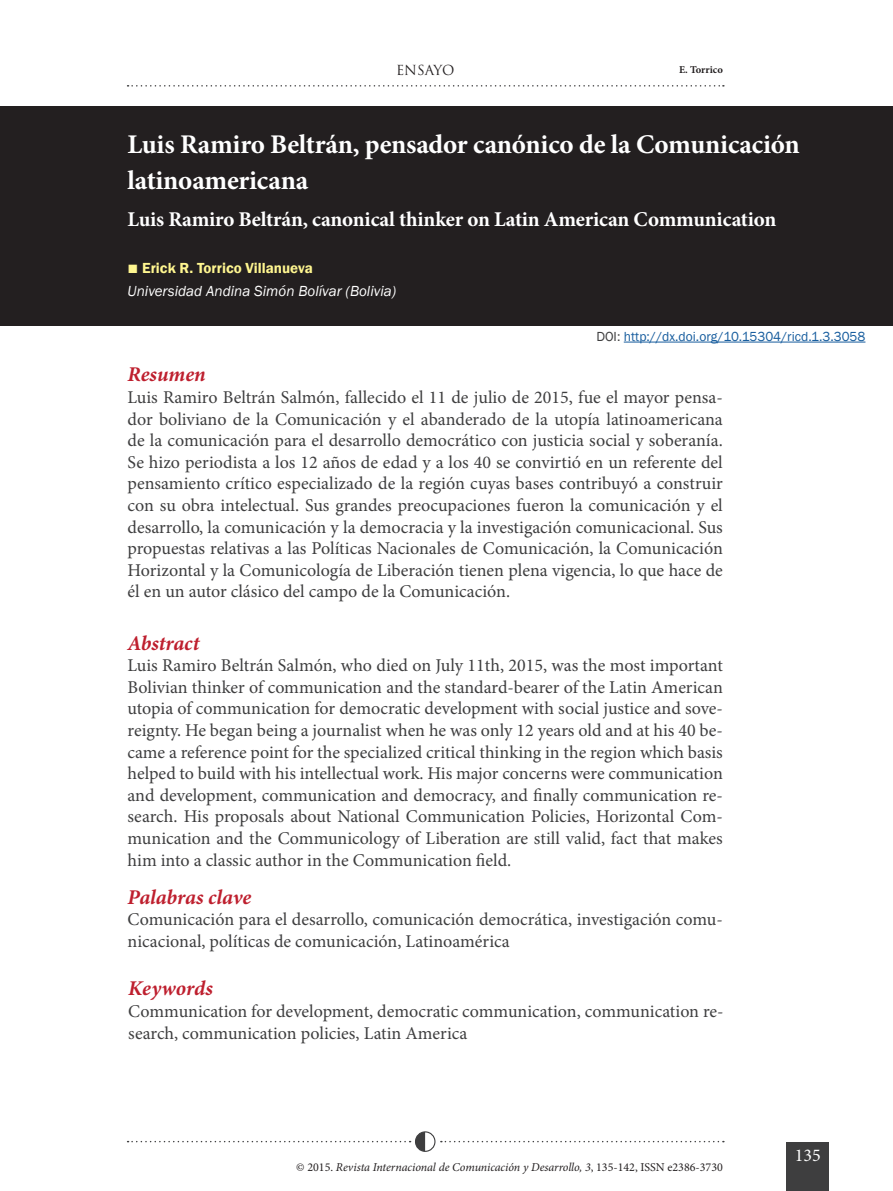
<style>
.page{position:relative;width:893px;height:1191px;background:#fff}
.page>*{position:absolute;margin:0;border:0;box-sizing:border-box;transform-origin:0 0}
.t1{font:700 27px/36px "Minion Pro";letter-spacing:-.01em;color:#fff}
.t2{font:700 21px "Minion Pro";letter-spacing:-.01em;color:#fff}
.t3{font:italic 700 21px "Minion Pro";color:#be1f2e}
.t4{font:18px/21.6px "Minion Pro";color:#3e3e3f;text-align:justify}
.t5{font:18px "Minion Pro";color:#fff}
.t6{font:italic 15px "Franklin Gothic";color:#fff}
.t7{font:600 15px "Franklin Gothic";color:#fff690}
.t8{font:13.5px "Franklin Gothic";color:#175d9e}
.t9{font:13.5px "Trajan Pro";color:#231f20}
.t10{font:italic 12px "Minion Pro";letter-spacing:-.005em;color:#231f20}
.t11{font:700 10.5px "Minion Pro";color:#231f20}
.s1{font-family:"Century Gothic";font-weight:700;font-style:italic;font-size:18px}
.s2{color:#3e3e3f}
.s3{font-style:normal}
</style>
<div class="page">
<div style="left:787px;top:1142px;width:42px;height:49px;background:#3e3e3f"></div>
<div style="left:415px;top:1131px;width:20px;height:20px;border:1px solid #3e3e3f;border-radius:50%"></div>
<svg style="left:128px;top:1131px;width:297px;height:20px"></svg>
<svg style="left:128px;top:85px;width:596px;height:2px"></svg>
<svg style="left:441px;top:1140px;width:283px;height:2px"></svg>
<div style="left:0;top:106px;width:893px;height:219px;background:#231f20"></div>
<hr style="left:624px;top:342px;width:241px;height:1px;background:#175d9e">
<p class="t9" style="left:396px;top:61px;width:60px">ENSAYO</p>
<p class="t11" style="left:679px;top:62px;width:45px">E. Torrico</p>
<h1 class="t1" style="left:128px;top:126px;width:674px">Luis Ramiro Beltrán, pensador canónico de la Comunicación latinoamericana</h1>
<p class="t2" style="left:128px;top:205px;width:650px">Luis Ramiro Beltrán, canonical thinker on Latin American Communication</p>
<p class="t7" style="left:128px;top:259px;width:187px"><span class="s1">■</span> Erick R. Torrico Villanueva</p>
<p class="t6" style="left:128px;top:282px;width:270px">Universidad Andina Simón Bolívar (Bolivia)</p>
<p class="t8" style="left:596px;top:328px;width:271px"><span class="s2">DOI:</span> http://dx.doi.org/10.15304/ricd.1.3.3058</p>
<p class="t3" style="left:128px;top:360px;width:80px">Resumen</p>
<p class="t4" style="left:128px;top:386px;width:597px">Luis Ramiro Beltrán Salmón, fallecido el 11 de julio de 2015, fue el mayor pensa&shy;dor boliviano de la Comunicación y el abanderado de la utopía latinoamericana de la comunicación para el desarrollo democrático con justicia social y soberanía.<br>Se hizo periodista a los 12 años de edad y a los 40 se convirtió en un referente del pensamiento crítico especializado de la región cuyas bases contribuyó a construir con su obra intelectual. Sus grandes preocupaciones fueron la comunicación y el desarrollo, la comunicación y la democracia y la investigación comunicacional. Sus propuestas relativas a las Políticas Nacionales de Comunicación, la Comunicación Horizontal y la Comunicología de Liberación tienen plena vigencia, lo que hace de él en un autor clásico del campo de la Comunicación.</p>
<p class="t3" style="left:128px;top:628px;width:74px">Abstract</p>
<p class="t4" style="left:128px;top:654px;width:597px">Luis Ramiro Beltrán Salmón, who died on July 11th, 2015, was the most important Bolivian thinker of communication and the standard-bearer of the Latin American utopia of communication for democratic development with social justice and sove&shy;reignty. He began being a journalist when he was only 12 years old and at his 40 be&shy;came a reference point for the specialized critical thinking in the region which basis helped to build with his intellectual work. His major concerns were communication and development, communication and democracy, and finally communication re&shy;search. His proposals about National Communication Policies, Horizontal Com&shy;munication and the Communicology of Liberation are still valid, fact that makes him into a classic author in the Communication field.</p>
<p class="t3" style="left:128px;top:882px;width:125px">Palabras clave</p>
<p class="t4" style="left:128px;top:909px;width:597px">Comunicación para el desarrollo, comunicación democrática, investigación comu&shy;nicacional, políticas de comunicación, Latinoamérica</p>
<p class="t3" style="left:128px;top:973px;width:86px">Keywords</p>
<p class="t4" style="left:128px;top:1000px;width:597px">Communication for development, democratic communication, communication re&shy;search, communication policies, Latin America</p>
<p class="t10" style="left:296px;top:1159px;width:428px"><span class="s3">© 2015.</span> Revista Internacional de Comunicación y Desarrollo, 3<span class="s3">, 135-142, ISSN e2386-3730</span></p>
<p class="t5" style="left:795px;top:1143px;width:27px">135</p>
</div>
